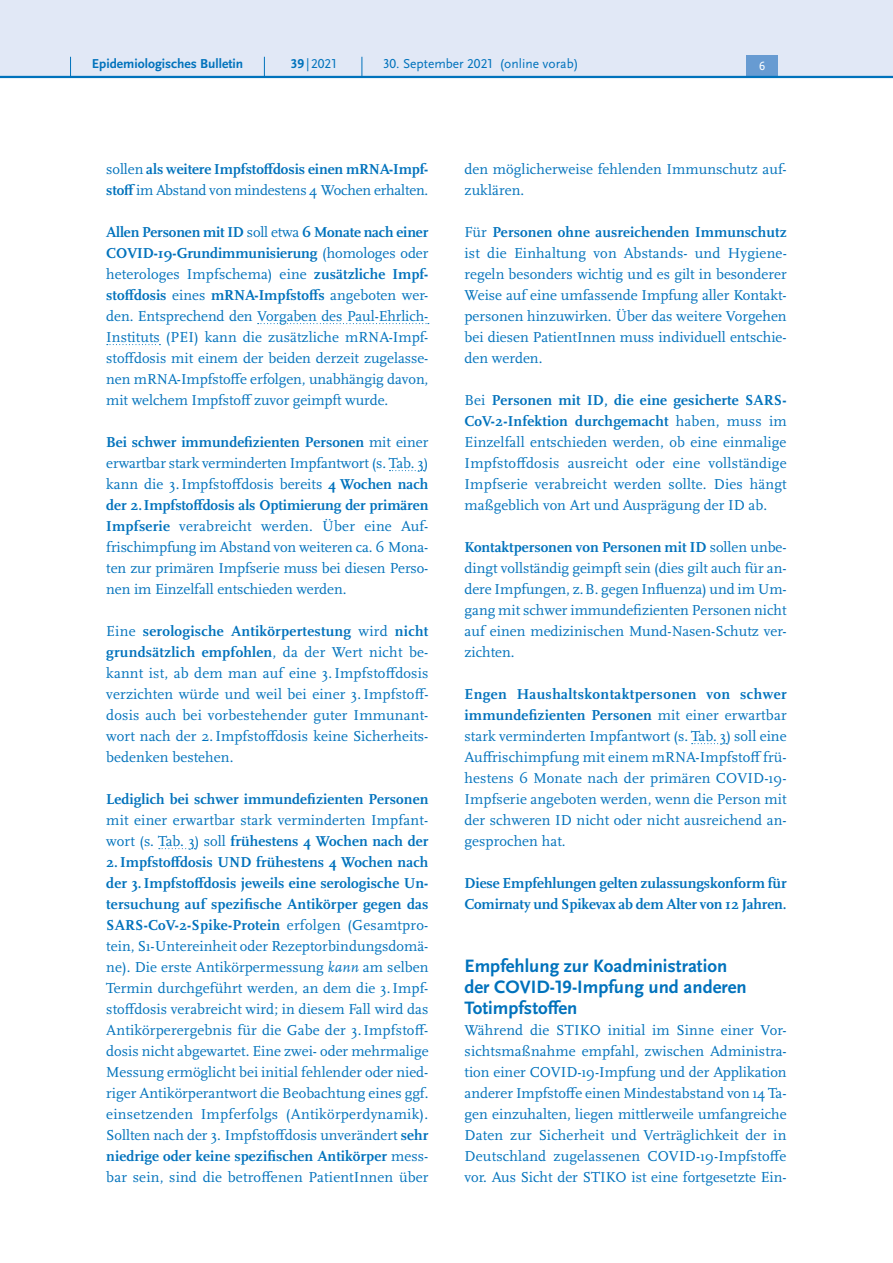
<style>
.page{position:relative;width:893px;height:1263px;background:#fff}
.page>*{position:absolute;margin:0;border:0;box-sizing:border-box;transform-origin:0 0}
.t1{font:700 18.75px/21px "Scala Sans Pro";color:#0072bc}
.P_-_Fließtext{font:15px/21px "Scala Pro";color:#0072bc;text-align:justify}
.P_-_Fließtext-2{font:700 15px/21px "Scala Pro";letter-spacing:-.005em;color:#0072bc}
.t2{font:13.5px "Scala Sans Pro";color:#0072bc}
.t3{font:700 13.5px "Scala Sans Pro";color:#0072bc}
.t4{font:12.45px "Scala Sans Pro";color:#fff}
.s1{font-weight:700}
.s2{font-style:italic}
</style>
<div class="page">
<svg style="left:258px;top:323px;width:171px;height:1px"></svg>
<svg style="left:107px;top:344px;width:53px;height:1px"></svg>
<svg style="left:389px;top:470px;width:35px;height:1px"></svg>
<svg style="left:159px;top:848px;width:36px;height:1px"></svg>
<svg style="left:692px;top:743px;width:35px;height:1px"></svg>
<div style="left:0;top:0;width:893px;height:77px;background:#e1e8f6"></div>
<div style="left:746px;top:55px;width:32px;height:21px;background:#679bd2"></div>
<hr style="left:0;top:76px;width:893px;height:2px;background:#0072bc">
<svg style="left:70px;top:57px;width:1px;height:19px"></svg>
<svg style="left:264px;top:57px;width:1px;height:19px"></svg>
<svg style="left:362px;top:57px;width:1px;height:19px"></svg>
<p class="t3" style="left:92px;top:55px;width:153px">Epidemiologisches Bulletin</p>
<p class="t2" style="left:291px;top:55px;width:47px"><span class="s1">39</span>|2021</p>
<p class="t2" style="left:383px;top:55px;width:197px">30. September 2021 (online vorab)</p>
<p class="t4" style="left:759px;top:59px;width:8px">6</p>
<p class="P_-_Fließtext" style="left:106px;top:158px;width:324px">sollen <span class="s1">als weitere Impfstoffdosis einen mRNA-Impf&shy;stoff</span> im Abstand von mindestens 4 Wochen erhalten.</p>
<p class="P_-_Fließtext" style="left:106px;top:221px;width:324px"><span class="s1">Allen Personen mit ID</span> soll etwa <span class="s1">6 Monate nach einer COVID-19-Grundimmunisierung</span> (homologes oder heterologes Impfschema) eine <span class="s1">zusätzliche Impf&shy;stoffdosis</span> eines <span class="s1">mRNA-Impfstoffs</span> angeboten wer&shy;den. Entsprechend den Vorgaben des Paul-Ehrlich-Instituts (PEI) kann die zusätzliche mRNA-Impf&shy;stoffdosis mit einem der beiden derzeit zugelasse&shy;nen mRNA-Impfstoffe erfolgen, unabhängig davon, mit welchem Impfstoff zuvor geimpft wurde.</p>
<p class="P_-_Fließtext" style="left:106px;top:431px;width:324px"><span class="s1">Bei schwer immundefizienten Personen</span> mit einer erwartbar stark verminderten Impfantwort (s. Tab. 3) kann die 3.Impfstoffdosis bereits <span class="s1">4 Wochen nach der 2.Impfstoffdosis als Optimierung der primären Impfserie</span> verabreicht werden. Über eine Auf&shy;frischimpfung im Abstand von weiteren ca. 6 Mona&shy;ten zur primären Impfserie muss bei diesen Perso&shy;nen im Einzelfall entschieden werden.</p>
<p class="P_-_Fließtext" style="left:106px;top:620px;width:324px">Eine <span class="s1">serologische Antikörpertestung</span> wird <span class="s1">nicht grundsätzlich empfohlen</span>, da der Wert nicht be&shy;kannt ist, ab dem man auf eine 3.Impfstoffdosis verzichten würde und weil bei einer 3.Impfstoff&shy;dosis auch bei vorbestehender guter Immunant&shy;wort nach der 2.Impfstoffdosis keine Sicherheits&shy;bedenken bestehen.</p>
<p class="P_-_Fließtext" style="left:106px;top:788px;width:324px"><span class="s1">Lediglich bei schwer immundefizienten Personen </span>mit einer erwartbar stark verminderten Impfant&shy;wort (s. Tab. 3) soll <span class="s1">frühestens 4 Wochen nach der 2.Impfstoffdosis UND frühestens 4 Wochen nach der 3.Impfstoffdosis jeweils eine serologische Un&shy;tersuchung auf spezifische Antikörper gegen das SARS-CoV-2-Spike-Protein</span> erfolgen (Gesamtpro&shy;tein, S1-Untereinheit oder Rezeptorbindungsdomä&shy;ne). Die erste Antikörpermessung <span class="s2">kann</span> am selben Termin durchgeführt werden, an dem die 3.Impf&shy;stoffdosis verabreicht wird; in diesem Fall wird das Antikörperergebnis für die Gabe der 3.Impfstoff&shy;dosis nicht abgewartet. Eine zwei- oder mehrmalige Messung ermöglicht bei initial fehlender oder nied&shy;riger Antikörperantwort die Beobachtung eines ggf. einsetzenden Impferfolgs (Antikörperdynamik).<br>Sollten nach der 3. Impfstoffdosis unverändert <span class="s1">sehr niedrige oder keine spezifischen Antikörper</span> mess&shy;bar sein, sind die betroffenen PatientInnen über</p>
<p class="P_-_Fließtext" style="left:465px;top:158px;width:324px">den möglicherweise fehlenden Immunschutz auf&shy;zuklären.</p>
<p class="P_-_Fließtext" style="left:465px;top:221px;width:324px">Für <span class="s1">Personen ohne ausreichenden Immunschutz </span>ist die Einhaltung von Abstands- und Hygiene&shy;regeln besonders wichtig und es gilt in besonderer Weise auf eine umfassende Impfung aller Kontakt&shy;personen hinzuwirken. Über das weitere Vorgehen bei diesen PatientInnen muss individuell entschie&shy;den werden.</p>
<p class="P_-_Fließtext" style="left:465px;top:389px;width:324px">Bei <span class="s1">Personen mit ID, die eine gesicherte SARS-CoV-2-Infektion durchgemacht</span> haben, muss im Einzelfall entschieden werden, ob eine einmalige Impfstoffdosis ausreicht oder eine vollständige Impfserie verabreicht werden sollte. Dies hängt maßgeblich von Art und Ausprägung der ID ab.</p>
<p class="P_-_Fließtext" style="left:465px;top:536px;width:324px"><span class="s1">Kontaktpersonen von Personen mit ID</span> sollen unbe&shy;dingt vollständig geimpft sein (dies gilt auch für an&shy;dere Impfungen, z.B. gegen Influenza) und im Um&shy;gang mit schwer immundefizienten Personen nicht auf einen medizinischen Mund-Nasen-Schutz ver&shy;zichten.</p>
<p class="P_-_Fließtext" style="left:465px;top:683px;width:324px"><span class="s1">Engen Haushaltskontaktpersonen von schwer immundefizienten Personen</span> mit einer erwartbar stark verminderten Impfantwort (s. Tab. 3) soll eine Auffrischimpfung mit einem mRNA-Impfstoff frü&shy;hestens 6 Monate nach der primären COVID-19- Impfserie angeboten werden, wenn die Person mit der schweren ID nicht oder nicht ausreichend an&shy;gesprochen hat.</p>
<p class="P_-_Fließtext-2" style="left:465px;top:872px;width:324px">Diese Empfehlungen gelten zulassungskonform für<br>Comirnaty und Spikevax ab dem Alter von 12 Jahren.</p>
<h3 class="t1" style="left:465px;top:955px;width:284px">Empfehlung zur Koadministration der COVID-19-Impfung und anderen<br>Totimpfstoffen</h3>
<p class="P_-_Fließtext" style="left:465px;top:1019px;width:324px">Während die STIKO initial im Sinne einer Vor&shy;sichtsmaßnahme empfahl, zwischen Administra&shy;tion einer COVID-19-Impfung und der Applikation anderer Impfstoffe einen Mindestabstand von 14 Ta&shy;gen einzuhalten, liegen mittlerweile umfangreiche Daten zur Sicherheit und Verträglichkeit der in Deutschland zugelassenen COVID-19-Impfstoffe vor. Aus Sicht der STIKO ist eine fortgesetzte Ein-</p>
</div>
